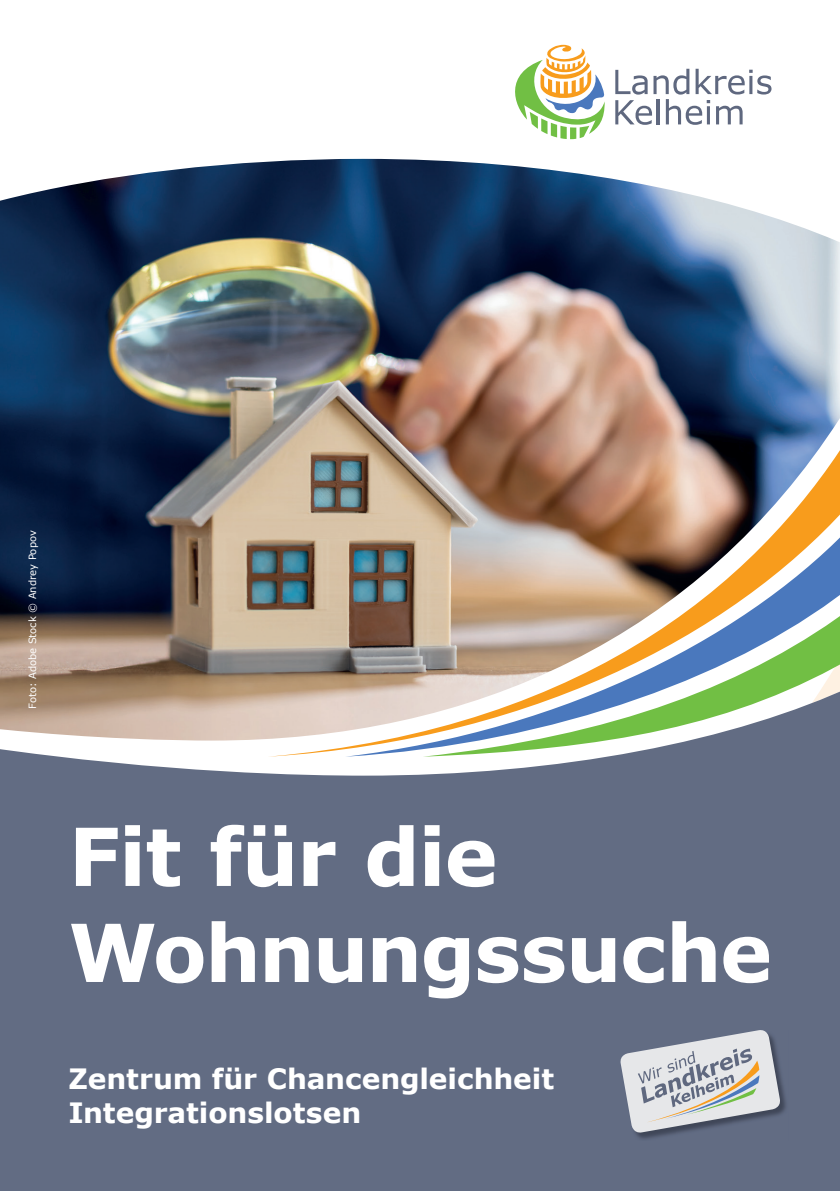
<style>
.page{position:relative;width:840px;height:1191px;background:#fff}
.page>*{position:absolute;margin:0;border:0;box-sizing:border-box;transform-origin:0 0}
.t1{font:700 80px/96px "Verdana";letter-spacing:-.02em;color:#fff}
.t2{font:700 28px/33.6px "Verdana";letter-spacing:-.005em;color:#fff}
.t3{font:10px "Verdana";color:#fff}
</style>
<div class="page">
<div style="left:0;top:740px;width:839px;height:451px;background:#626c83"></div>
<img style="left:0;top:159px;width:839px;height:581px">
<img style="left:267px;top:423px;width:572px;height:333px">
<svg style="left:515px;top:45px;width:89px;height:94px"></svg>
<svg style="left:615px;top:69px;width:156px;height:56px"></svg>
<img style="left:620px;top:1030px;width:167px;height:110px">
<svg style="left:620px;top:1030px;width:161px;height:104px;background:#b0b3ba"></svg>
<p class="t3" style="left:25px;top:709px;width:180px;rotate:-90deg">Foto: Adobe Stock © Andrey Popov</p>
<h1 class="t1" style="left:68px;top:807px;width:704px">Fit für die<br>Wohnungssuche</h1>
<p class="t2" style="left:68px;top:1061px;width:487px">Zentrum für Chancengleichheit<br>Integrationslotsen</p>
</div>
